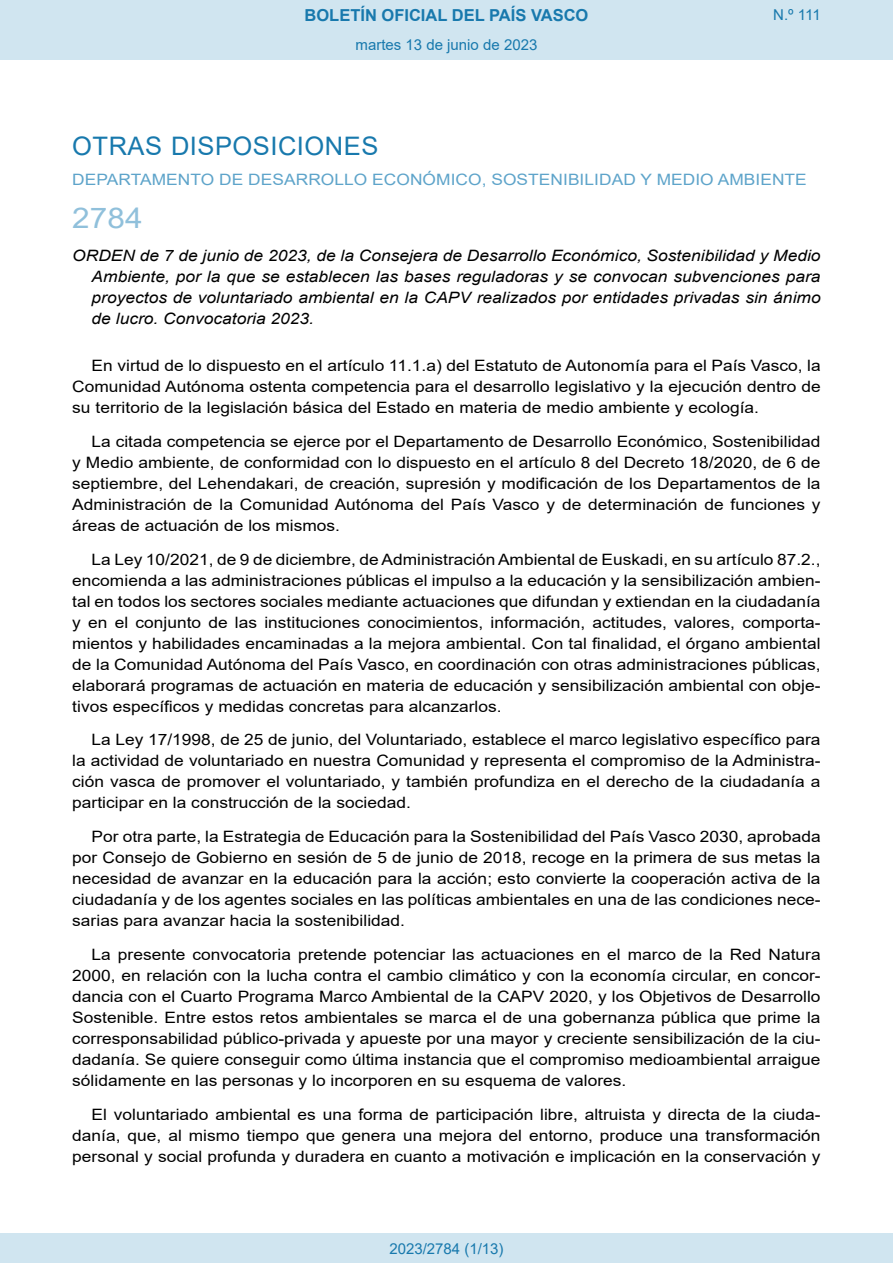
<style>
.page{position:relative;width:893px;height:1263px;background:#fff}
.page>*{position:absolute;margin:0;border:0;box-sizing:border-box;transform-origin:0 0}
.BOPVOrden{font:28.5px "Arial";color:#90c0db;scale:1.11 1}
.BOPVSeccion{font:25.5px "Arial";letter-spacing:.02em;color:#1879ad}
.t1{font:700 16.5px "Arial";color:#1879ad}
.BOPVDetalle{font:15.6px/21px "Arial";color:#000;text-align:justify;scale:1.11 1}
.BOPVTitulo{font:italic 15.6px/21px "Arial";color:#000;text-align:justify;scale:1.11 1}
.BOPVOrganismo{font:15.6px "Arial";letter-spacing:.005em;color:#5ea4ca;scale:1.11 1}
.Paginacion_Centro{font:15px "Arial";color:#1879ad}
</style>
<div class="page">
<div style="left:0;top:0;width:893px;height:60px;background:#d0e5f0"></div>
<div style="left:0;top:1233px;width:893px;height:30px;background:#d0e5f0"></div>
<p class="t1" style="left:305px;top:3px;width:285px">BOLETÍN OFICIAL DEL PAÍS VASCO</p>
<p class="Paginacion_Centro" style="left:356px;top:35px;width:183px">martes 13 de junio de 2023</p>
<p class="Paginacion_Centro" style="left:773px;top:5px;width:49px">N.º 111</p>
<p class="BOPVSeccion" style="left:72px;top:128px;width:308px">OTRAS DISPOSICIONES</p>
<p class="BOPVOrganismo" style="left:72px;top:169px;width:663px">DEPARTAMENTO DE DESARROLLO ECONÓMICO, SOSTENIBILIDAD Y MEDIO AMBIENTE</p>
<p class="BOPVOrden" style="left:72px;top:198px;width:65px">2784</p>
<p class="BOPVTitulo" style="left:92px;top:246px;width:658px;text-indent:-19px">ORDEN de 7 de junio de 2023, de la Consejera de Desarrollo Económico, Sostenibilidad y Medio Ambiente, por la que se establecen las bases reguladoras y se convocan subvenciones para proyectos de voluntariado ambiental en la CAPV realizados por entidades privadas sin ánimo de lucro. Convocatoria 2023.</p>
<p class="BOPVDetalle" style="left:72px;top:355px;width:676px;text-indent:19px">En virtud de lo dispuesto en el artículo 11.1.a) del Estatuto de Autonomía para el País Vasco, la Comunidad Autónoma ostenta competencia para el desarrollo legislativo y la ejecución dentro de su territorio de la legislación básica del Estado en materia de medio ambiente y ecología.</p>
<p class="BOPVDetalle" style="left:72px;top:431px;width:676px;text-indent:19px">La citada competencia se ejerce por el Departamento de Desarrollo Económico, Sostenibilidad y Medio ambiente, de conformidad con lo dispuesto en el artículo 8 del Decreto 18/2020, de 6 de septiembre, del Lehendakari, de creación, supresión y modificación de los Departamentos de la Administración de la Comunidad Autónoma del País Vasco y de determinación de funciones y áreas de actuación de los mismos.</p>
<p class="BOPVDetalle" style="left:72px;top:548px;width:676px;text-indent:19px">La Ley 10/2021, de 9 de diciembre, de Administración Ambiental de Euskadi, en su artículo 87.2., encomienda a las administraciones públicas el impulso a la educación y la sensibilización ambien&shy;tal en todos los sectores sociales mediante actuaciones que difundan y extiendan en la ciudadanía y en el conjunto de las instituciones conocimientos, información, actitudes, valores, comporta&shy;mientos y habilidades encaminadas a la mejora ambiental. Con tal finalidad, el órgano ambiental de la Comunidad Autónoma del País Vasco, en coordinación con otras administraciones públicas, elaborará programas de actuación en materia de educación y sensibilización ambiental con obje&shy;tivos específicos y medidas concretas para alcanzarlos.</p>
<p class="BOPVDetalle" style="left:72px;top:729px;width:676px;text-indent:19px">La Ley 17/1998, de 25 de junio, del Voluntariado, establece el marco legislativo específico para la actividad de voluntariado en nuestra Comunidad y representa el compromiso de la Administra&shy;ción vasca de promover el voluntariado, y también profundiza en el derecho de la ciudadanía a participar en la construcción de la sociedad.</p>
<p class="BOPVDetalle" style="left:72px;top:826px;width:676px;text-indent:19px">Por otra parte, la Estrategia de Educación para la Sostenibilidad del País Vasco 2030, aprobada por Consejo de Gobierno en sesión de 5 de junio de 2018, recoge en la primera de sus metas la necesidad de avanzar en la educación para la acción; esto convierte la cooperación activa de la ciudadanía y de los agentes sociales en las políticas ambientales en una de las condiciones nece&shy;sarias para avanzar hacia la sostenibilidad.</p>
<p class="BOPVDetalle" style="left:72px;top:944px;width:676px;text-indent:19px">La presente convocatoria pretende potenciar las actuaciones en el marco de la Red Natura 2000, en relación con la lucha contra el cambio climático y con la economía circular, en concor&shy;dancia con el Cuarto Programa Marco Ambiental de la CAPV 2020, y los Objetivos de Desarrollo Sostenible. Entre estos retos ambientales se marca el de una gobernanza pública que prime la corresponsabilidad público-privada y apueste por una mayor y creciente sensibilización de la ciu&shy;dadanía. Se quiere conseguir como última instancia que el compromiso medioambiental arraigue sólidamente en las personas y lo incorporen en su esquema de valores.</p>
<p class="BOPVDetalle" style="left:72px;top:1103px;width:676px;text-indent:19px">El voluntariado ambiental es una forma de participación libre, altruista y directa de la ciuda&shy;danía, que, al mismo tiempo que genera una mejora del entorno, produce una transformación personal y social profunda y duradera en cuanto a motivación e implicación en la conservación y</p>
<p class="Paginacion_Centro" style="left:389px;top:1238px;width:116px">2023/2784 (1/13)</p>
</div>
